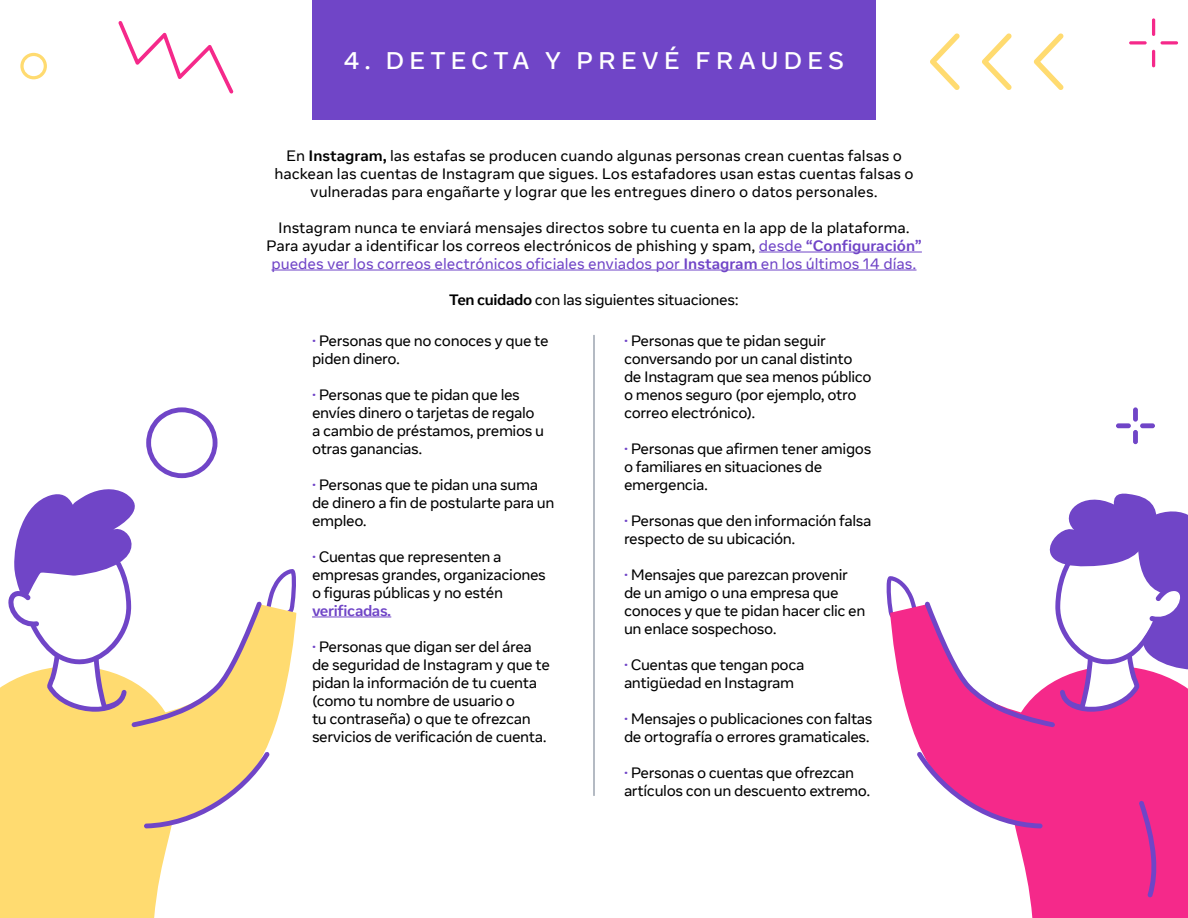
<style>
.page{position:relative;width:1188px;height:918px;background:#fff}
.page>*{position:absolute;margin:0;border:0;box-sizing:border-box;transform-origin:0 0}
.t1{font:500 24px "Optimistic Text";letter-spacing:.2em;color:#fff}
.t2{font:15px/18px "Optimistic Text";letter-spacing:-.025em;color:#000}
.t3{font:15px/18px "Optimistic Text";color:#000;text-align:center}
.t4{font:700 15px "Optimistic Text";letter-spacing:-.025em;color:#7045c7}
.s1{font-weight:700}
.s2{color:#7045c7}
.s3{font-weight:700;color:#7045c7}
</style>
<div class="page">
<hr style="left:312px;top:616px;width:79px;height:1px;background:#7045c7">
<div style="left:312px;top:0;width:564px;height:120px;background:#7045c7"></div>
<hr style="left:759px;top:252px;width:163px;height:1px;background:#7045c7">
<hr style="left:271px;top:270px;width:646px;height:1px;background:#7045c7">
<svg style="left:1034px;top:33px;width:30px;height:57px"></svg>
<svg style="left:982px;top:33px;width:30px;height:57px"></svg>
<svg style="left:930px;top:33px;width:30px;height:57px"></svg>
<svg style="left:20px;top:53px;width:27px;height:26px"></svg>
<hr style="left:1152px;top:18px;width:3px;height:18px;background:#f5298a;border-radius:2px">
<svg style="left:1161px;top:41px;width:17px;height:4px"></svg>
<hr style="left:1152px;top:50px;width:3px;height:17px;background:#f5298a;border-radius:2px">
<svg style="left:1129px;top:41px;width:18px;height:4px"></svg>
<svg style="left:118px;top:21px;width:116px;height:73px"></svg>
<hr style="left:594px;top:335px;width:1px;height:461px;background:#6a7788">
<div style="left:0;top:686px;width:170px;height:232px;background:#ffdb70"></div>
<svg style="left:55px;top:727px;width:220px;height:106px;background:#fedd7a"></svg>
<svg style="left:144px;top:752px;width:126px;height:76px"></svg>
<svg style="left:146px;top:407px;width:72px;height:71px"></svg>
<svg style="left:2px;top:489px;width:294px;height:238px"></svg>
<div style="left:1133px;top:407px;width:5px;height:15px;background:#7045c7;border-radius:2px"></div>
<div style="left:1140px;top:423px;width:15px;height:5px;background:#7045c7;border-radius:2px"></div>
<div style="left:1133px;top:430px;width:5px;height:14px;background:#7045c7;border-radius:2px"></div>
<div style="left:1116px;top:423px;width:15px;height:5px;background:#7045c7;border-radius:2px"></div>
<svg style="left:887px;top:493px;width:301px;height:425px"></svg>
<h1 class="t1" style="left:344px;top:45px;width:502px">4. DETECTA Y PREVÉ FRAUDES</h1>
<p class="t3" style="left:274px;top:147px;width:641px">En <span class="s1">Instagram,</span> las estafas se producen cuando algunas personas crean cuentas falsas o hackean las cuentas de Instagram que sigues. Los estafadores usan estas cuentas falsas o vulneradas para engañarte y lograr que les entregues dinero o datos personales.</p>
<p class="t3" style="left:266px;top:219px;width:657px">Instagram nunca te enviará mensajes directos sobre tu cuenta en la app de la plataforma.<br>Para ayudar a identificar los correos electrónicos de phishing y spam, <span class="s2">desde</span> <span class="s3">“Configuración” </span><span class="s2">puedes ver los correos electrónicos oficiales enviados por</span> <span class="s3">Instagram</span> <span class="s2">en los últimos 14 días.</span></p>
<p class="t2" style="left:449px;top:291px;width:291px"><span class="s1">Ten cuidado</span> con las siguientes situaciones:</p>
<p class="t2" style="left:624px;top:332px;width:249px"><span class="s3">·</span> Personas que te pidan seguir conversando por un canal distinto de Instagram que sea menos público o menos seguro (por ejemplo, otro correo electrónico).</p>
<p class="t2" style="left:624px;top:440px;width:249px"><span class="s3">·</span> Personas que afirmen tener amigos o familiares en situaciones de emergencia.</p>
<p class="t2" style="left:624px;top:512px;width:249px"><span class="s3">·</span> Personas que den información falsa respecto de su ubicación.</p>
<p class="t2" style="left:624px;top:566px;width:243px"><span class="s3">·</span> Mensajes que parezcan provenir de un amigo o una empresa que conoces y que te pidan hacer clic en un enlace sospechoso.</p>
<p class="t2" style="left:624px;top:656px;width:182px"><span class="s3">·</span> Cuentas que tengan poca antigüedad en Instagram</p>
<p class="t2" style="left:624px;top:710px;width:250px"><span class="s3">·</span> Mensajes o publicaciones con faltas de ortografía o errores gramaticales.</p>
<p class="t2" style="left:624px;top:764px;width:248px"><span class="s3">·</span> Personas o cuentas que ofrezcan artículos con un descuento extremo.</p>
<p class="t2" style="left:312px;top:332px;width:238px"><span class="s3">·</span> Personas que no conoces y que te piden dinero.</p>
<p class="t2" style="left:312px;top:386px;width:234px"><span class="s3">·</span> Personas que te pidan que les envíes dinero o tarjetas de regalo a cambio de préstamos, premios u otras ganancias.</p>
<p class="t2" style="left:312px;top:476px;width:244px"><span class="s3">·</span> Personas que te pidan una suma de dinero a fin de postularte para un empleo.</p>
<p class="t2" style="left:312px;top:548px;width:235px"><span class="s3">·</span> Cuentas que representen a empresas grandes, organizaciones o figuras públicas y no estén</p>
<p class="t4" style="left:312px;top:601px;width:81px">verificadas.</p>
<p class="t2" style="left:312px;top:638px;width:240px"><span class="s3">·</span> Personas que digan ser del área de seguridad de Instagram y que te pidan la información de tu cuenta (como tu nombre de usuario o<br>tu contraseña) o que te ofrezcan servicios de verificación de cuenta.</p>
</div>
